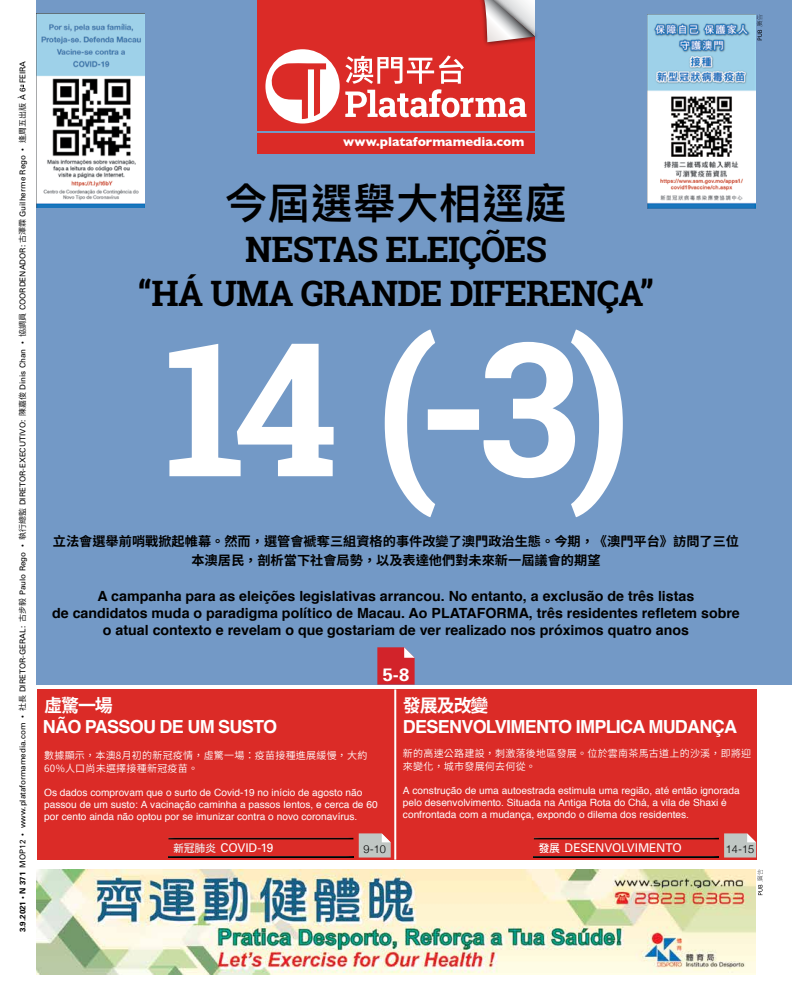
<style>
.page{position:relative;width:792px;height:993px;background:#fff}
.page>*{position:absolute;margin:0;border:0;box-sizing:border-box;transform-origin:0 0}
.t1{font:600 42px "Ping Fang TC";letter-spacing:.02em;color:#000}
.t2{font:700 35px "Roboto Slab";letter-spacing:-.025em;color:#000}
.t3{font:700 18px "Helvetica";letter-spacing:-.04em;color:#fff}
.t4{font:700 18px "Noto Sans CJ Ktc";letter-spacing:-.06em;color:#fff}
.t5{font:700 18px "Univers";color:#fff}
.t6{font:700 14px/17px "Helvetica";color:#000;text-align:center}
.t7{font:700 13px/19px "Noto Sans CJ Ktc";color:#000;text-align:center}
.t8{font:700 13px "Gill Sans";letter-spacing:-.005em;color:#fff}
.t9{font:12px "Univers";letter-spacing:-.01em;color:#fff}
.t10{font:300 11px "Helvetica Neue";color:#000}
.t11{font:10px/12px "Helvetica";color:#fff}
.t12{font:600 10px/13px "Noto Sans CJ Ktc";letter-spacing:.025em;color:#fff}
.t13{font:8px "Univers";color:#000}
.s1{font-weight:700}
.s2{font-family:"Noto Sans CJ Ktc";font-weight:600}
.s3{font-family:"DF Hei HK W7";font-size:11px;color:#eee}
.s4{font-family:"DF Hei HK W7";font-size:11px}
</style>
<div class="page">
<div style="left:37px;top:0;width:755px;height:684px;background:#7399c6"></div>
<div style="left:37px;top:689px;width:719px;height:170px;background:#db2b27"></div>
<hr style="left:167px;top:854px;width:187px;height:3px;background:#000;opacity:.75">
<hr style="left:167px;top:836px;width:187px;height:4px;background:#000;opacity:.75">
<svg style="left:359px;top:833px;width:32px;height:24px"></svg>
<hr style="left:532px;top:854px;width:187px;height:3px;background:#000;opacity:.75">
<hr style="left:532px;top:836px;width:187px;height:4px;background:#000;opacity:.75">
<svg style="left:724px;top:833px;width:32px;height:24px"></svg>
<svg style="left:757px;top:869px;width:6px;height:25px"></svg>
<div style="left:257px;top:133px;width:278px;height:20px;background:#db2b27"></div>
<div style="left:257px;top:0;width:278px;height:130px;background:#db2b27"></div>
<svg style="left:265px;top:49px;width:261px;height:74px"></svg>
<div style="left:476px;top:0;width:64px;height:47px;background:#000;opacity:.75"></div>
<svg style="left:484px;top:0;width:51px;height:42px;background:#cabcbc"></svg>
<img style="left:37px;top:869px;width:718px;height:104px">
<svg style="left:756px;top:14px;width:6px;height:26px"></svg>
<img style="left:648px;top:14px;width:108px;height:194px">
<img style="left:37px;top:14px;width:108px;height:193px">
<svg style="left:377px;top:647px;width:38px;height:37px"></svg>
<svg style="left:169px;top:329px;width:454px;height:188px"></svg>
<hr style="left:394px;top:689px;width:2px;height:170px;background:#fff">
<p class="t13" style="left:18px;top:931px;width:872px;rotate:-90deg"><span class="s1">3.9.2021 • N 371</span> MOP12 • www.plataformamedia.com • <span class="s2">社長</span> DIRETOR-GERAL: <span class="s2">古步毅</span> Paulo Rego • <span class="s2">執行總監</span> DIRETOR-EXECUTIVO: <span class="s2">陳嘉俊</span> Dinis Chan • <span class="s2">協調員</span> COORDENADOR: <span class="s2">古澤霖</span> Guilherme Rego • <span class="s2">逢周五出版</span> À 6<sup>a</sup> FEIRA</p>
<p class="t8" style="left:343px;top:131px;width:183px">www.plataformamedia.com</p>
<p class="t1" style="left:225px;top:177px;width:343px">今屆選舉大相逕庭</p>
<p class="t2" style="left:245px;top:225px;width:303px">NESTAS ELEIÇÕES</p>
<p class="t2" style="left:138px;top:269px;width:518px">“HÁ UMA GRANDE DIFERENÇA”</p>
<p class="t7" style="left:53px;top:532px;width:688px">立法會選舉前哨戰掀起帷幕。然而，選管會褫奪三組資格的事件改變了澳門政治生態。今期，《澳門平台》訪問了三位本澳居民，剖析當下社會局勢，以及表達他們對未來新一屆議會的期望</p>
<p class="t6" style="left:98px;top:587px;width:598px">A campanha para as eleições legislativas arrancou. No entanto, a exclusão de três listas</p>
<p class="t6" style="left:52px;top:604px;width:689px">de candidatos muda o paradigma político de Macau. Ao PLATAFORMA, três residentes refletem sobre o atual contexto e revelam o que gostariam de ver realizado nos próximos quatro anos</p>
<p class="t5" style="left:383px;top:663px;width:28px">5-8</p>
<p class="t4" style="left:44px;top:694px;width:70px">虛驚一場</p>
<p class="t3" style="left:43px;top:711px;width:236px">NÃO PASSOU DE UM SUSTO</p>
<p class="t12" style="left:44px;top:748px;width:325px">數據顯示，本澳8月初的新冠疫情，虛驚一場：疫苗接種進展緩慢，大約<br>60%人口尚未選擇接種新冠疫苗。</p>
<p class="t11" style="left:44px;top:786px;width:335px">Os dados comprovam que o surto de Covid-19 no início de agosto não passou de um susto: A vacinação caminha a passos lentos, e cerca de 60 por cento ainda não optou por se imunizar contra o novo coronavírus.</p>
<p class="t4" style="left:403px;top:695px;width:87px">發展及改變</p>
<p class="t3" style="left:403px;top:712px;width:336px">DESENVOLVIMENTO IMPLICA MUDANÇA</p>
<p class="t12" style="left:403px;top:747px;width:350px">新的高速公路建設，刺激落後地區發展。位於雲南茶馬古道上的沙溪，即將迎來變化，城市發展何去何從。</p>
<p class="t11" style="left:403px;top:784px;width:338px">A construção de uma autoestrada estimula uma região, até então ignorada pelo desenvolvimento. Situada na Antiga Rota do Chá, a vila de Shaxi é confrontada com a mudança, expondo o dilema dos residentes.</p>
<p class="t9" style="left:173px;top:840px;width:102px"><span class="s3">新冠肺炎</span> COVID-19</p>
<p class="t10" style="left:363px;top:839px;width:24px">9-10</p>
<p class="t9" style="left:538px;top:840px;width:145px"><span class="s4">發展</span> DESENVOLVIMENTO</p>
<p class="t10" style="left:726px;top:839px;width:30px">14-15</p>
</div>
